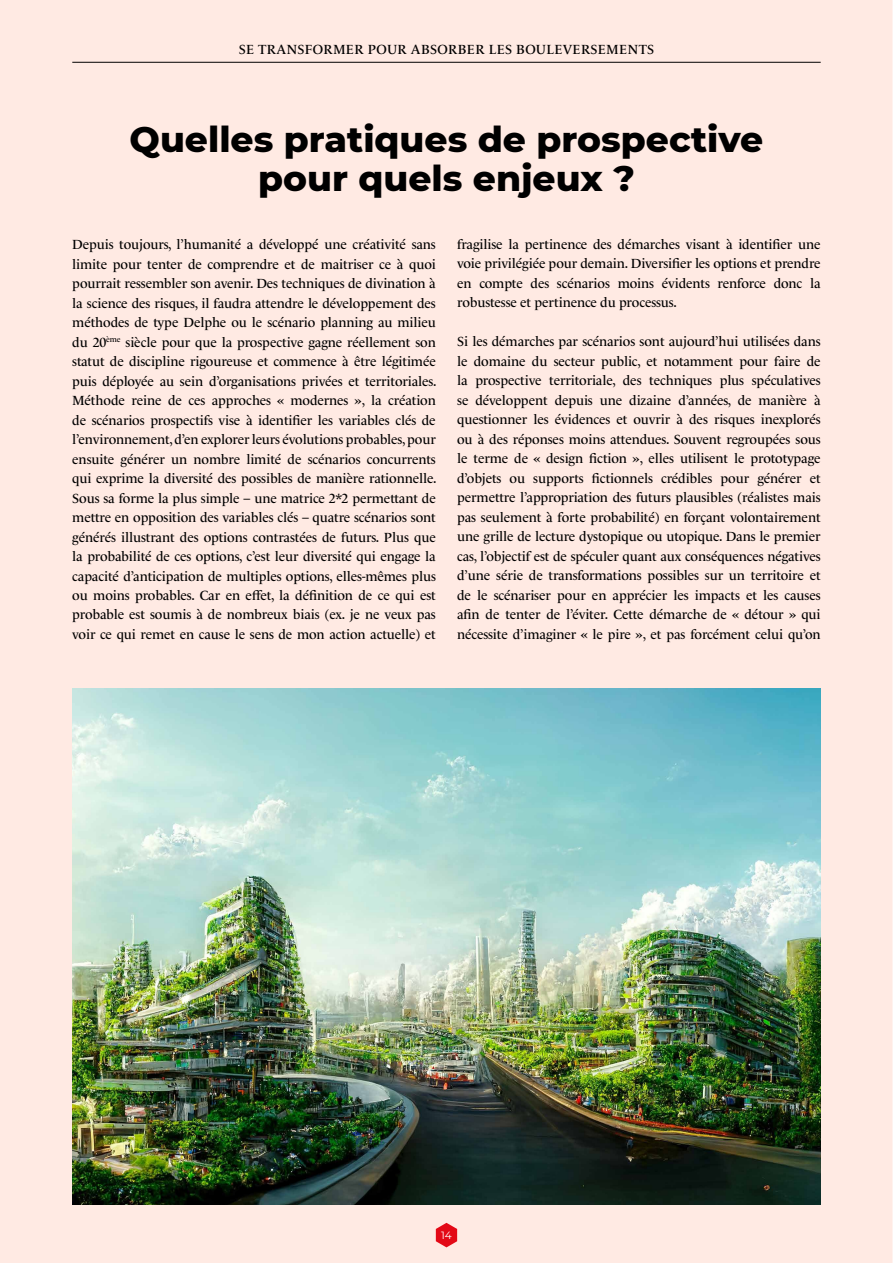
<style>
.page{position:relative;width:893px;height:1263px;background:#ffeae3}
.page>*{position:absolute;margin:0;border:0;box-sizing:border-box;transform-origin:0 0}
.t1{font:800 36px/39px "Montserrat";color:#000;text-align:center}
.t2{font:13.5px/19.5px "Le Monde Livre Std";letter-spacing:-.01em;color:#000;text-align:justify}
.t3{font:13.5px "Le Monde Livre Std";letter-spacing:.02em;color:#000}
.t4{font:10.5px "Montserrat";color:#fff}
</style>
<div class="page">
<img style="left:72px;top:689px;width:749px;height:516px">
<svg style="left:436px;top:1223px;width:21px;height:24px"></svg>
<hr style="left:72px;top:62px;width:749px;height:1px;background:#000">
<p class="t3" style="left:239px;top:41px;width:417px">SE TRANSFORMER POUR ABSORBER LES BOULEVERSEMENTS</p>
<h1 class="t1" style="left:130px;top:117px;width:635px">Quelles pratiques de prospective pour quels enjeux ?</h1>
<p class="t2" style="left:72px;top:235px;width:366px">Depuis toujours, l’humanité a développé une créativité sans limite pour tenter de comprendre et de maitriser ce à quoi pourrait ressembler son avenir. Des techniques de divination à la science des risques, il faudra attendre le développement des méthodes de type Delphe ou le scénario planning au milieu du 20<sup>ème</sup> siècle pour que la prospective gagne réellement son statut de discipline rigoureuse et commence à être légitimée puis déployée au sein d’organisations privées et territoriales.<br>Méthode reine de ces approches « modernes », la création de scénarios prospectifs vise à identifier les variables clés de l’environnement, d’en explorer leurs évolutions probables, pour ensuite générer un nombre limité de scénarios concurrents qui exprime la diversité des possibles de manière rationnelle.<br>Sous sa forme la plus simple – une matrice 2*2 permettant de mettre en opposition des variables clés – quatre scénarios sont générés illustrant des options contrastées de futurs. Plus que la probabilité de ces options, c’est leur diversité qui engage la capacité d’anticipation de multiples options, elles-mêmes plus ou moins probables. Car en effet, la définition de ce qui est probable est soumis à de nombreux biais (ex. je ne veux pas voir ce qui remet en cause le sens de mon action actuelle) et</p>
<p class="t2" style="left:457px;top:234px;width:365px">fragilise la pertinence des démarches visant à identifier une voie privilégiée pour demain. Diversifier les options et prendre en compte des scénarios moins évidents renforce donc la robustesse et pertinence du processus.</p>
<p class="t2" style="left:457px;top:332px;width:365px">Si les démarches par scénarios sont aujourd’hui utilisées dans le domaine du secteur public, et notamment pour faire de la prospective territoriale, des techniques plus spéculatives se développent depuis une dizaine d’années, de manière à questionner les évidences et ouvrir à des risques inexplorés ou à des réponses moins attendues. Souvent regroupées sous le terme de « design fiction », elles utilisent le prototypage d’objets ou supports fictionnels crédibles pour générer et permettre l’appropriation des futurs plausibles (réalistes mais pas seulement à forte probabilité) en forçant volontairement une grille de lecture dystopique ou utopique. Dans le premier cas, l’objectif est de spéculer quant aux conséquences négatives d’une série de transformations possibles sur un territoire et de le scénariser pour en apprécier les impacts et les causes afin de tenter de l’éviter. Cette démarche de « détour » qui nécessite d’imaginer « le pire », et pas forcément celui qu’on</p>
<p class="t4" style="left:441px;top:1228px;width:12px">14</p>
</div>
